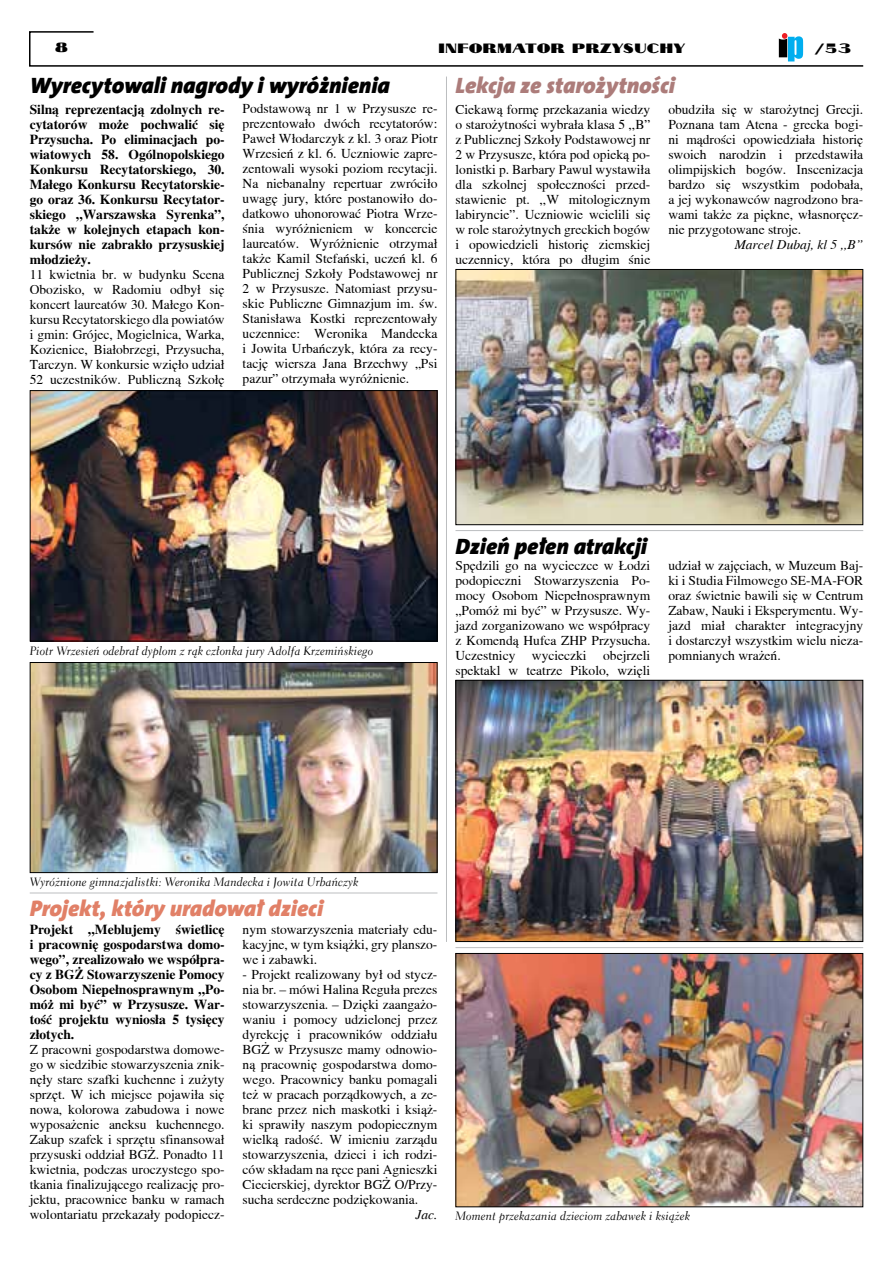
<style>
.page{position:relative;width:893px;height:1263px;background:#fff}
.page>*{position:absolute;margin:0;border:0;box-sizing:border-box;transform-origin:0 0}
.t1{font:italic 900 22.5px "The Sans CEB9";color:#000}
.t2{font:italic 900 22.5px "The Sans CEB9";color:#e18067}
.t3{font:italic 900 22.5px "The Sans CEB9";color:#ac7c7a}
.t4{font:13.5px/15px "Toronto";color:#000;text-align:justify}
.t5{font:700 13.5px/15px "Toronto";color:#000;text-align:justify}
.t6{font:13.5px "Cyklop";color:#000}
.t7{font:italic 13.5px "Toronto";color:#000}
.t8{font:12px "Transit 521 Csv EU";color:#000}
</style>
<div class="page">
<svg style="left:29px;top:31px;width:835px;height:36px"></svg>
<hr style="left:455px;top:530px;width:408px;height:1px;background:#bcbec0">
<hr style="left:455px;top:947px;width:408px;height:1px;background:#bcbec0">
<hr style="left:30px;top:893px;width:407px;height:1px;background:#bcbec0">
<hr style="left:446px;top:77px;width:1px;height:865px;background:#bcbec0">
<img style="left:457px;top:271px;width:404px;height:252px">
<div style="left:455px;top:269px;width:408px;height:256px;border:1px solid #000"></div>
<img style="left:32px;top:392px;width:403px;height:247px">
<div style="left:30px;top:390px;width:407px;height:251px;border:1px solid #000"></div>
<img style="left:32px;top:664px;width:403px;height:207px">
<div style="left:30px;top:662px;width:407px;height:211px;border:1px solid #000"></div>
<img style="left:457px;top:682px;width:404px;height:258px">
<div style="left:455px;top:680px;width:408px;height:262px;border:1px solid #000"></div>
<img style="left:457px;top:955px;width:404px;height:250px">
<div style="left:455px;top:953px;width:408px;height:254px;border:1px solid #000"></div>
<p class="t6" style="left:55px;top:37px;width:15px">8</p>
<p class="t6" style="left:438px;top:37px;width:249px">INFORMATOR PRZYSUCHY</p>
<p class="t6" style="left:815px;top:37px;width:38px">/53</p>
<h1 class="t3" style="left:455px;top:72px;width:221px">Lekcja ze starożytności</h1>
<p class="t4" style="left:455px;top:102px;width:196px">Ciekawą formę przekazania wiedzy o starożytności wybrała klasa 5 ,,B” z Publicznej Szkoły Podstawowej nr 2 w Przysusze, która pod opieką po&shy;lonistki p. Barbary Pawul wystawiła dla szkolnej społeczności przed&shy;stawienie pt. ,,W mitologicznym labiryncie”. Uczniowie wcielili się w role starożytnych greckich bogów i opowiedzieli historię ziemskiej uczennicy, która po długim śnie</p>
<p class="t4" style="left:668px;top:102px;width:196px">obudziła się w starożytnej Grecji.<br>Poznana tam Atena - grecka bogi&shy;ni mądrości opowiedziała historię swoich narodzin i przedstawiła olimpijskich bogów. Inscenizacja bardzo się wszystkim podobała, a jej wykonawców nagrodzono bra&shy;wami także za piękne, własnoręcz&shy;nie przygotowane stroje.</p>
<h1 class="t1" style="left:30px;top:72px;width:362px">Wyrecytowali nagrody i wyróżnienia</h1>
<p class="t4" style="left:243px;top:101px;width:196px">Podstawową nr 1 w Przysusze re&shy;prezentowało dwóch recytatorów:<br>Paweł Włodarczyk z kl. 3 oraz Piotr Wrzesień z kl. 6. Uczniowie zapre&shy;zentowali wysoki poziom recytacji.<br>Na niebanalny repertuar zwróciło uwagę jury, które postanowiło do&shy;datkowo uhonorować Piotra Wrze&shy;śnia wyróżnieniem w koncercie laureatów. Wyróżnienie otrzymał także Kamil Stefański, uczeń kl. 6<br>Publicznej Szkoły Podstawowej nr 2 w Przysusze. Natomiast przysu&shy;skie Publiczne Gimnazjum im. św.<br>Stanisława Kostki reprezentowały uczennice: Weronika Mandecka i Jowita Urbańczyk, która za recy&shy;tację wiersza Jana Brzechwy „Psi pazur” otrzymała wyróżnienie.</p>
<p class="t5" style="left:30px;top:101px;width:196px">Silną reprezentacją zdolnych re&shy;cytatorów może pochwalić się Przysucha. Po eliminacjach po&shy;wiatowych 58. Ogólnopolskiego Konkursu Recytatorskiego, 30.<br>Małego Konkursu Recytatorskie&shy;go oraz 36. Konkursu Recytator&shy;skiego „Warszawska Syrenka”, także w kolejnych etapach kon&shy;kursów nie zabrakło przysuskiej młodzieży.</p>
<p class="t4" style="left:30px;top:267px;width:196px">11 kwietnia br. w budynku Scena Obozisko, w Radomiu odbył się koncert laureatów 30. Małego Kon&shy;kursu Recytatorskiego dla powiatów i gmin: Grójec, Mogielnica, Warka, Kozienice, Białobrzegi, Przysucha, Tarczyn. W konkursie wzięło udział 52 uczestników. Publiczną Szkołę</p>
<p class="t7" style="left:735px;top:237px;width:130px">Marcel Dubaj, kl 5 ,,B”</p>
<p class="t8" style="left:30px;top:643px;width:345px">Piotr Wrzesień odebrał dyplom z rąk członka jury Adolfa Krzemińskiego</p>
<h1 class="t1" style="left:455px;top:533px;width:193px">Dzień pełen atrakcji</h1>
<p class="t4" style="left:455px;top:558px;width:196px">Spędzili go na wycieczce w Łodzi podopieczni Stowarzyszenia Po&shy;mocy Osobom Niepełnosprawnym „Pomóż mi być” w Przysusze. Wy&shy;jazd zorganizowano we współpracy z Komendą Hufca ZHP Przysucha.<br>Uczestnicy wycieczki obejrzeli spektakl w teatrze Pikolo, wzięli</p>
<p class="t4" style="left:668px;top:558px;width:196px">udział w zajęciach, w Muzeum Baj&shy;ki i Studia Filmowego SE-MA-FOR oraz świetnie bawili się w Centrum Zabaw, Nauki i Eksperymentu. Wy&shy;jazd miał charakter integracyjny i dostarczył wszystkim wielu nieza&shy;pomnianych wrażeń.</p>
<p class="t8" style="left:30px;top:875px;width:330px">Wyróżnione gimnazjalistki: Weronika Mandecka i Jowita Urbańczyk</p>
<h1 class="t2" style="left:30px;top:895px;width:295px">Projekt, który uradował dzieci</h1>
<p class="t5" style="left:30px;top:922px;width:196px">Projekt „Meblujemy świetlicę i pracownię gospodarstwa domo&shy;wego”, zrealizowało we współpra&shy;cy z BGŻ Stowarzyszenie Pomocy Osobom Niepełnosprawnym „Po&shy;móż mi być” w Przysusze. War&shy;tość projektu wyniosła 5 tysięcy złotych.</p>
<p class="t4" style="left:30px;top:1042px;width:196px">Z pracowni gospodarstwa domowe&shy;go w siedzibie stowarzyszenia znik&shy;nęły stare szafki kuchenne i zużyty sprzęt. W ich miejsce pojawiła się nowa, kolorowa zabudowa i nowe wyposażenie aneksu kuchennego.<br>Zakup szafek i sprzętu sfinansował przysuski oddział BGŻ. Ponadto 11 kwietnia, podczas uroczystego spo&shy;tkania finalizującego realizację pro&shy;jektu, pracownice banku w ramach wolontariatu przekazały podopiecz-</p>
<p class="t4" style="left:243px;top:922px;width:196px">nym stowarzyszenia materiały edu&shy;kacyjne, w tym książki, gry planszo&shy;we i zabawki.</p>
<p class="t4" style="left:243px;top:967px;width:196px">- Projekt realizowany był od stycz&shy;nia br. – mówi Halina Reguła prezes stowarzyszenia. – Dzięki zaangażo&shy;waniu i pomocy udzielonej przez dyrekcję i pracowników oddziału BGŻ w Przysusze mamy odnowio&shy;ną pracownię gospodarstwa domo&shy;wego. Pracownicy banku pomagali też w pracach porządkowych, a ze&shy;brane przez nich maskotki i książ&shy;ki sprawiły naszym podopiecznym wielką radość. W imieniu zarządu stowarzyszenia, dzieci i ich rodzi&shy;ców składam na ręce pani Agnieszki Ciecierskiej, dyrektor BGŻ O/Przy&shy;sucha serdeczne podziękowania.</p>
<p class="t7" style="left:415px;top:1207px;width:24px">Jac.</p>
<p class="t8" style="left:455px;top:1209px;width:236px">Moment przekazania dzieciom zabawek i książek</p>
</div>
